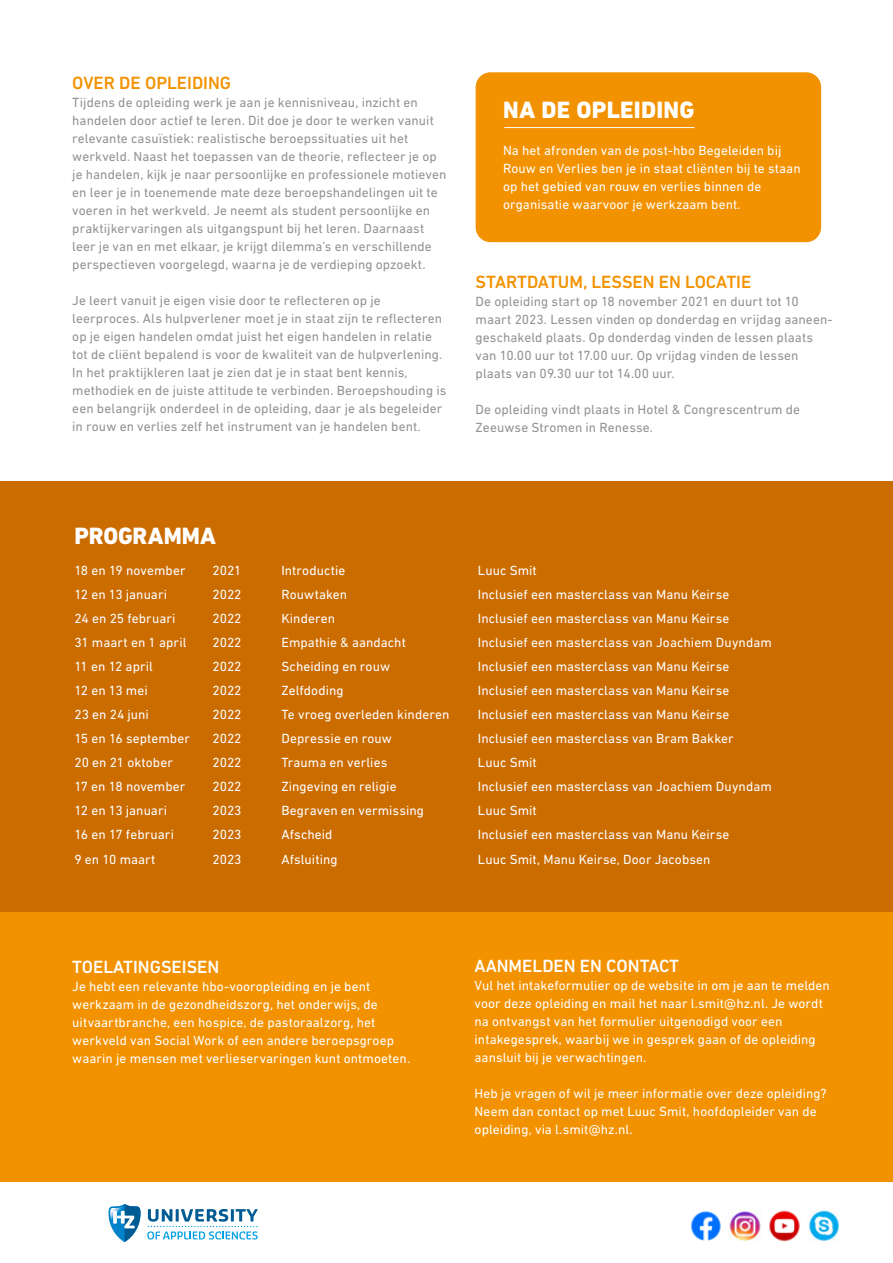
<style>
.page{position:relative;width:893px;height:1263px;background:#fff}
.page>*{position:absolute;margin:0;border:0;box-sizing:border-box;transform-origin:0 0}
.t1{font:800 24px "DIN Next LT Pro";letter-spacing:.01em;color:#fff}
.t2{font:500 18px "DIN Next LT Pro";color:#f39200}
.t3{font:500 18px "DIN Next LT Pro";color:#fff}
.t4{font:13.5px/18px "DIN Next LT Pro";letter-spacing:.005em;color:#fff}
.t5{font:13.5px/18px "DIN Next LT Pro";letter-spacing:.005em;color:#929292}
</style>
<div class="page">
<div style="left:476px;top:72px;width:345px;height:170px;background:#f39200;border-radius:15px"></div>
<hr style="left:504px;top:127px;width:190px;height:1px;background:#fff">
<svg style="left:147px;top:1209px;width:111px;height:30px"></svg>
<svg style="left:109px;top:1204px;width:32px;height:38px"></svg>
<img style="left:691px;top:1211px;width:30px;height:30px">
<img style="left:729px;top:1210px;width:32px;height:31px">
<img style="left:769px;top:1210px;width:31px;height:32px">
<img style="left:809px;top:1210px;width:30px;height:31px">
<div style="left:0;top:912px;width:893px;height:270px;background:#f39200"></div>
<div style="left:0;top:481px;width:893px;height:431px;background:#cb6c00"></div>
<h2 class="t2" style="left:72px;top:72px;width:160px">OVER DE OPLEIDING</h2>
<p class="t5" style="left:72px;top:93px;width:376px">Tijdens de opleiding werk je aan je kennisniveau, inzicht en handelen door actief te leren. Dit doe je door te werken vanuit relevante casuïstiek: realistische beroepssituaties uit het werkveld. Naast het toepassen van de theorie, reflecteer je op je handelen, kijk je naar persoonlijke en professionele motieven en leer je in toenemende mate deze beroepshandelingen uit te voeren in het werkveld. Je neemt als student persoonlijke en praktijkervaringen als uitgangspunt bij het leren. Daarnaast leer je van en met elkaar, je krijgt dilemma’s en verschillende perspectieven voorgelegd, waarna je de verdieping opzoekt.</p>
<p class="t5" style="left:72px;top:291px;width:376px">Je leert vanuit je eigen visie door te reflecteren op je leerproces. Als hulpverlener moet je in staat zijn te reflecteren op je eigen handelen omdat juist het eigen handelen in relatie tot de cliënt bepalend is voor de kwaliteit van de hulpverlening.<br>In het praktijkleren laat je zien dat je in staat bent kennis, methodiek en de juiste attitude te verbinden. Beroepshouding is een belangrijk onderdeel in de opleiding, daar je als begeleider in rouw en verlies zelf het instrument van je handelen bent.</p>
<h1 class="t1" style="left:503px;top:95px;width:193px">NA DE OPLEIDING</h1>
<p class="t4" style="left:503px;top:142px;width:299px">Na het afronden van de post-hbo Begeleiden bij Rouw en Verlies ben je in staat cliënten bij te staan op het gebied van rouw en verlies binnen de organisatie waarvoor je werkzaam bent.</p>
<h2 class="t2" style="left:476px;top:271px;width:277px">STARTDATUM, LESSEN EN LOCATIE</h2>
<p class="t5" style="left:476px;top:292px;width:359px">De opleiding start op 18 november 2021 en duurt tot 10 maart 2023. Lessen vinden op donderdag en vrijdag aaneen&shy;geschakeld plaats. Op donderdag vinden de lessen plaats van 10.00 uur tot 17.00 uur. Op vrijdag vinden de lessen plaats van 09.30 uur tot 14.00 uur.</p>
<p class="t5" style="left:476px;top:400px;width:326px">De opleiding vindt plaats in Hotel &amp; Congrescentrum de<br>Zeeuwse Stromen in Renesse.</p>
<h1 class="t1" style="left:74px;top:521px;width:143px">PROGRAMMA</h1>
<p class="t4" style="left:74px;top:561px;width:113px">18 en 19 november</p>
<p class="t4" style="left:212px;top:561px;width:30px">2021</p>
<p class="t4" style="left:281px;top:561px;width:66px">Introductie</p>
<p class="t4" style="left:478px;top:561px;width:60px">Luuc Smit</p>
<p class="t4" style="left:74px;top:585px;width:94px">12 en 13 januari</p>
<p class="t4" style="left:212px;top:585px;width:31px">2022</p>
<p class="t4" style="left:281px;top:585px;width:67px">Rouwtaken</p>
<p class="t4" style="left:478px;top:585px;width:253px">Inclusief een masterclass van Manu Keirse</p>
<p class="t4" style="left:74px;top:609px;width:103px">24 en 25 februari</p>
<p class="t4" style="left:212px;top:609px;width:31px">2022</p>
<p class="t4" style="left:281px;top:609px;width:55px">Kinderen</p>
<p class="t4" style="left:478px;top:609px;width:253px">Inclusief een masterclass van Manu Keirse</p>
<p class="t4" style="left:74px;top:633px;width:114px">31 maart en 1 april</p>
<p class="t4" style="left:212px;top:633px;width:31px">2022</p>
<p class="t4" style="left:281px;top:633px;width:126px">Empathie &amp; aandacht</p>
<p class="t4" style="left:478px;top:633px;width:295px">Inclusief een masterclass van Joachiem Duyndam</p>
<p class="t4" style="left:74px;top:657px;width:80px">11 en 12 april</p>
<p class="t4" style="left:212px;top:657px;width:31px">2022</p>
<p class="t4" style="left:281px;top:657px;width:110px">Scheiding en rouw</p>
<p class="t4" style="left:478px;top:657px;width:253px">Inclusief een masterclass van Manu Keirse</p>
<p class="t4" style="left:74px;top:681px;width:75px">12 en 13 mei</p>
<p class="t4" style="left:212px;top:681px;width:31px">2022</p>
<p class="t4" style="left:281px;top:681px;width:64px">Zelfdoding</p>
<p class="t4" style="left:478px;top:681px;width:253px">Inclusief een masterclass van Manu Keirse</p>
<p class="t4" style="left:74px;top:705px;width:76px">23 en 24 juni</p>
<p class="t4" style="left:212px;top:705px;width:31px">2022</p>
<p class="t4" style="left:281px;top:705px;width:169px">Te vroeg overleden kinderen</p>
<p class="t4" style="left:478px;top:705px;width:253px">Inclusief een masterclass van Manu Keirse</p>
<p class="t4" style="left:74px;top:729px;width:117px">15 en 16 september</p>
<p class="t4" style="left:212px;top:729px;width:31px">2022</p>
<p class="t4" style="left:281px;top:729px;width:112px">Depressie en rouw</p>
<p class="t4" style="left:478px;top:729px;width:257px">Inclusief een masterclass van Bram Bakker</p>
<p class="t4" style="left:74px;top:753px;width:100px">20 en 21 oktober</p>
<p class="t4" style="left:212px;top:753px;width:31px">2022</p>
<p class="t4" style="left:281px;top:753px;width:108px">Trauma en verlies</p>
<p class="t4" style="left:478px;top:753px;width:60px">Luuc Smit</p>
<p class="t4" style="left:74px;top:777px;width:112px">17 en 18 november</p>
<p class="t4" style="left:212px;top:777px;width:31px">2022</p>
<p class="t4" style="left:281px;top:777px;width:117px">Zingeving en religie</p>
<p class="t4" style="left:478px;top:777px;width:295px">Inclusief een masterclass van Joachiem Duyndam</p>
<p class="t4" style="left:74px;top:801px;width:94px">12 en 13 januari</p>
<p class="t4" style="left:212px;top:801px;width:31px">2023</p>
<p class="t4" style="left:281px;top:801px;width:144px">Begraven en vermissing</p>
<p class="t4" style="left:478px;top:801px;width:60px">Luuc Smit</p>
<p class="t4" style="left:74px;top:825px;width:101px">16 en 17 februari</p>
<p class="t4" style="left:212px;top:825px;width:31px">2023</p>
<p class="t4" style="left:281px;top:825px;width:53px">Afscheid</p>
<p class="t4" style="left:478px;top:825px;width:253px">Inclusief een masterclass van Manu Keirse</p>
<p class="t4" style="left:74px;top:850px;width:83px">9 en 10 maart</p>
<p class="t4" style="left:212px;top:850px;width:31px">2023</p>
<p class="t4" style="left:281px;top:850px;width:58px">Afsluiting</p>
<p class="t4" style="left:478px;top:850px;width:234px">Luuc Smit, Manu Keirse, Door Jacobsen</p>
<h2 class="t3" style="left:72px;top:956px;width:149px">TOELATINGSEISEN</h2>
<p class="t4" style="left:72px;top:977px;width:339px">Je hebt een relevante hbo-vooropleiding en je bent werkzaam in de gezondheidszorg, het onderwijs, de uitvaartbranche, een hospice, de pastoraalzorg, het werkveld van Social Work of een andere beroepsgroep waarin je mensen met verlieservaringen kunt ontmoeten.</p>
<h2 class="t3" style="left:475px;top:956px;width:206px">AANMELDEN EN CONTACT</h2>
<p class="t4" style="left:475px;top:976px;width:357px">Vul het intakeformulier op de website in om je aan te melden voor deze opleiding en mail het naar l.smit@hz.nl. Je wordt na ontvangst van het formulier uitgenodigd voor een intakegesprek, waarbij we in gesprek gaan of de opleiding aansluit bij je verwachtingen.</p>
<p class="t4" style="left:475px;top:1084px;width:354px">Heb je vragen of wil je meer informatie over deze opleiding?<br>Neem dan contact op met Luuc Smit, hoofdopleider van de opleiding, via l.smit@hz.nl.</p>
</div>
